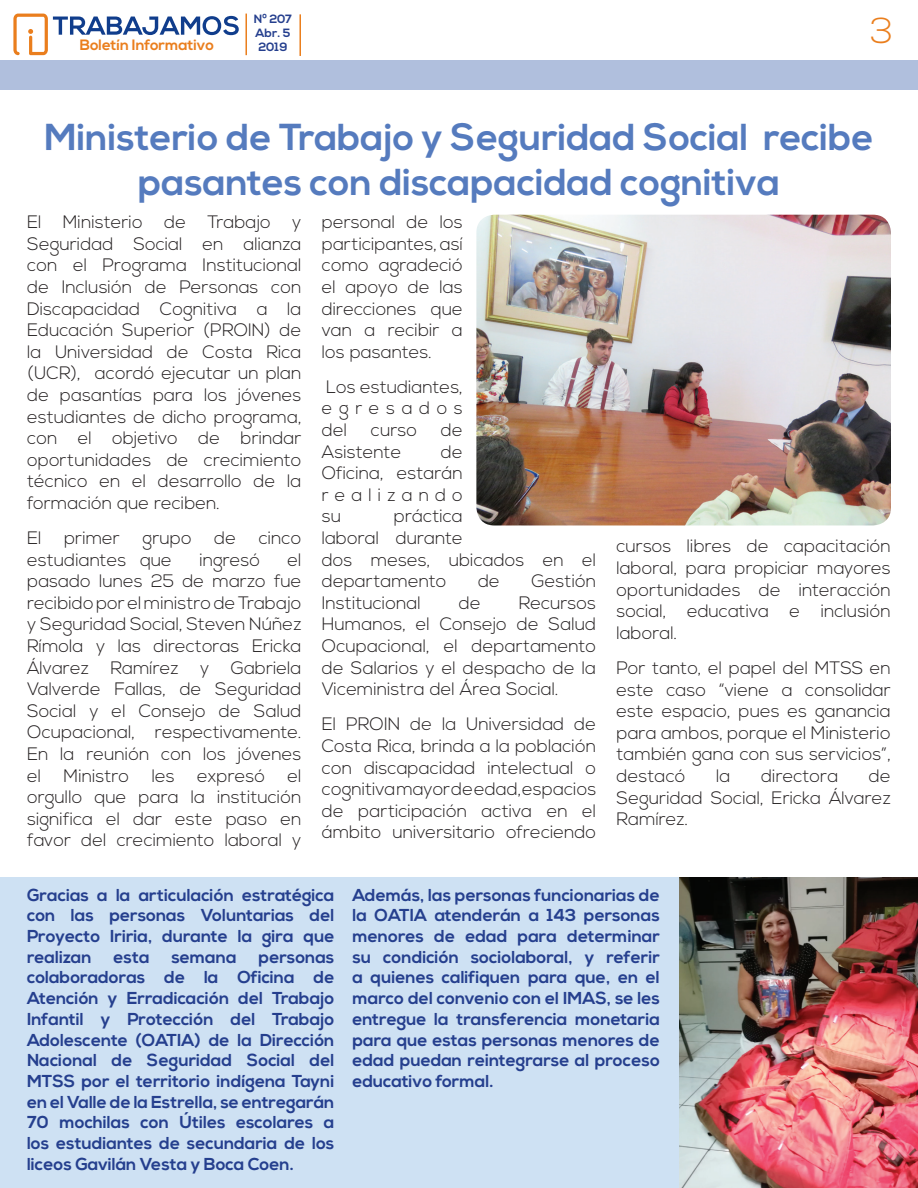
<style>
.page{position:relative;width:918px;height:1188px;background:#fff}
.page>*{position:absolute;margin:0;border:0;box-sizing:border-box;transform-origin:0 0}
.t1{font:700 37.5px/45px "Nexa";color:#557bbe;text-align:center}
.t2{font:300 36px "Nexa";color:#ea7e1d}
.t3{font:300 18px/21.6px "Nexa";color:#231f20;text-align:justify}
.t4{font:700 17.25px/20.7px "Nexa";color:#253f8e;text-align:justify}
.t5{font:700 15px "Nexa";color:#ea7e1d}
.t6{font:700 12px/14.4px "Nexa";color:#253f8e}
</style>
<div class="page">
<div style="left:0;top:60px;width:918px;height:29px;background:#b0bfdd"></div>
<svg style="left:13px;top:14px;width:226px;height:41px"></svg>
<hr style="left:245px;top:14px;width:2px;height:41px;background:#ea7e1d">
<hr style="left:299px;top:14px;width:2px;height:42px;background:#ea7e1d">
<div style="left:0;top:878px;width:918px;height:310px;background:#cee1f3"></div>
<img style="left:476px;top:215px;width:415px;height:310px">
<img style="left:680px;top:878px;width:238px;height:310px">
<p class="t6" style="left:254px;top:12px;width:39px">Nº 207<br>Abr. 5</p>
<p class="t5" style="left:80px;top:37px;width:136px">Boletín Informativo</p>
<p class="t6" style="left:258px;top:40px;width:30px">2019</p>
<h2 class="t2" style="left:870px;top:10px;width:25px">3</h2>
<h1 class="t1" style="left:44px;top:116px;width:831px">Ministerio de Trabajo y Seguridad Social recibe pasantes con discapacidad cognitiva</h1>
<p class="t3" style="left:27px;top:212px;width:276px">El Ministerio de Trabajo y Seguridad Social en alianza con el Programa Institucional de Inclusión de Personas con Discapacidad Cognitiva a la Educación Superior (PROIN) de la Universidad de Costa Rica (UCR), acordó ejecutar un plan de pasantías para los jóvenes estudiantes de dicho programa, con el objetivo de brindar oportunidades de crecimiento técnico en el desarrollo de la formación que reciben.</p>
<p class="t3" style="left:27px;top:528px;width:16px">El</p>
<p class="t3" style="left:64px;top:528px;width:57px">primer</p>
<p class="t3" style="left:143px;top:528px;width:51px">grupo</p>
<p class="t3" style="left:214px;top:528px;width:23px">de</p>
<p class="t3" style="left:259px;top:528px;width:44px">cinco</p>
<p class="t3" style="left:27px;top:550px;width:146px">estudiantes que</p>
<p class="t3" style="left:199px;top:550px;width:62px">ingresó</p>
<p class="t3" style="left:27px;top:550px;width:276px;text-indent:260px">el pasado lunes 25 de marzo fue recibido por el ministro de Trabajo y Seguridad Social, Steven Núñez Rímola y las directoras Ericka Álvarez Ramírez y Gabriela Valverde Fallas, de Seguridad Social y el Consejo de Salud Ocupacional, respectivamente.<br>En la reunión con los jóvenes el Ministro les expresó el orgullo que para la institución significa el dar este paso en favor del crecimiento laboral y</p>
<p class="t3" style="left:322px;top:212px;width:143px">personal de los participantes, así como agradeció el apoyo de las direcciones que van a recibir a los pasantes.</p>
<p class="t3" style="left:322px;top:377px;width:143px">Los estudiantes, egresados del</p>
<p class="t3" style="left:371px;top:420px;width:48px">curso</p>
<p class="t3" style="left:441px;top:420px;width:23px">de</p>
<p class="t3" style="left:322px;top:442px;width:81px">Asistente</p>
<p class="t3" style="left:322px;top:442px;width:143px;text-indent:119px">de Oficina, estarán realizando su</p>
<p class="t3" style="left:322px;top:506px;width:276px;text-align:left;text-indent:72px">práctica<br>laboral durante<br>dos meses, ubicados en el departamento</p>
<p class="t3" style="left:478px;top:571px;width:23px">de</p>
<p class="t3" style="left:531px;top:571px;width:66px">Gestión</p>
<p class="t3" style="left:322px;top:593px;width:100px">Institucional</p>
<p class="t3" style="left:459px;top:593px;width:23px">de</p>
<p class="t3" style="left:322px;top:593px;width:276px;text-indent:197px">Recursos Humanos, el Consejo de Salud Ocupacional, el departamento de Salarios y el despacho de la Viceministra del Área Social.</p>
<p class="t3" style="left:322px;top:714px;width:276px">El PROIN de la Universidad de Costa Rica, brinda a la población con discapacidad intelectual o cognitiva mayor de edad, espacios de participación activa en el ámbito universitario ofreciendo</p>
<p class="t3" style="left:617px;top:536px;width:276px">cursos libres de capacitación laboral, para propiciar mayores oportunidades de interacción social, educativa e inclusión laboral.</p>
<p class="t3" style="left:617px;top:658px;width:276px">Por tanto, el papel del MTSS en este caso “viene a consolidar este espacio, pues es ganancia para ambos, porque el Ministerio también gana con sus servicios”, destacó</p>
<p class="t3" style="left:716px;top:766px;width:16px">la</p>
<p class="t3" style="left:761px;top:766px;width:79px">directora</p>
<p class="t3" style="left:617px;top:766px;width:276px;text-indent:252px">de Seguridad Social, Ericka Álvarez Ramírez.</p>
<p class="t4" style="left:27px;top:885px;width:309px">Gracias a la articulación estratégica con las personas Voluntarias del Proyecto Iriria, durante la gira que realizan</p>
<p class="t4" style="left:114px;top:947px;width:37px">esta</p>
<p class="t4" style="left:172px;top:947px;width:67px">semana</p>
<p class="t4" style="left:27px;top:947px;width:309px;text-indent:232px">personas colaboradoras de la Oficina de Atención y Erradicación del Trabajo Infantil y Protección del Trabajo Adolescente (OATIA) de la Dirección Nacional de Seguridad Social del MTSS por el territorio indígena Tayni en el Valle de la Estrella, se entregarán 70 mochilas con Útiles escolares a los estudiantes de secundaria de los liceos Gavilán Vesta y Boca Coen.</p>
<p class="t4" style="left:352px;top:885px;width:309px">Además, las personas funcionarias de la OATIA atenderán a 143 personas menores de edad para determinar su condición sociolaboral, y referir a quienes califiquen para que, en el marco del convenio con el IMAS, se les entregue la transferencia monetaria para que estas personas menores de edad puedan reintegrarse al proceso educativo formal.</p>
</div>
